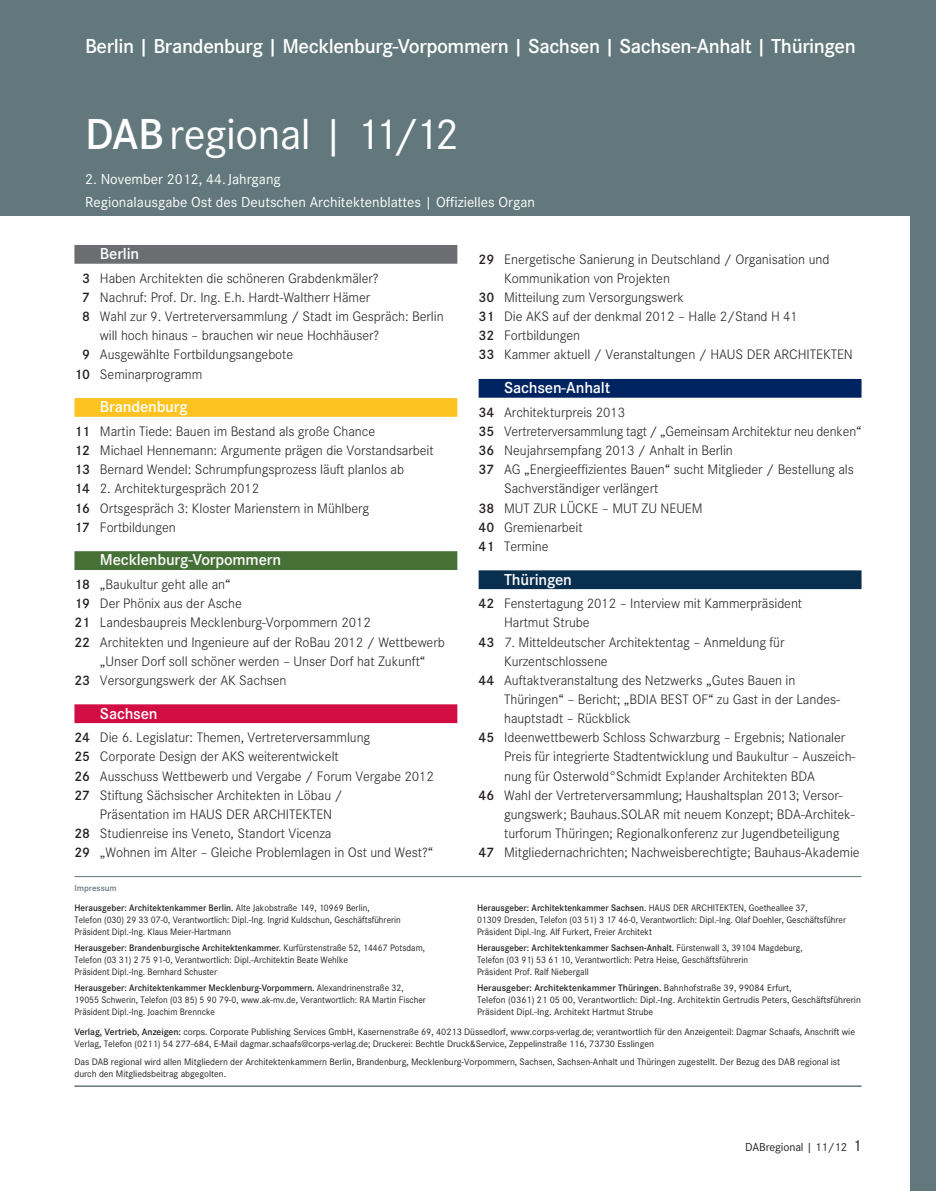
<style>
.page{position:relative;width:936px;height:1191px;background:#fff}
.page>*{position:absolute;margin:0;border:0;box-sizing:border-box;transform-origin:0 0}
.t1{font:45px "Corporate S";letter-spacing:-.01em;color:#fff}
.t2{font:600 21px "Corporate S";letter-spacing:-.02em;color:#fff}
.t3{font:600 16.5px "Corporate S";letter-spacing:-.01em;color:#fff}
.t4{font:15px/22.5px "Corporate S";color:#fff}
.t5{font:300 14.25px/19.2px "Corporate S";letter-spacing:-.005em;color:#231f20}
.t6{font:12px "Corporate S";letter-spacing:-.01em;color:#231f20}
.t7{font:9.75px/12px "Corporate S";color:#231f20;scale:.95 1}
.t8{font:9.75px/12px "Corporate S";color:#231f20}
.t9{font:600 9px "Corporate S";color:#62787d}
.s1{font-weight:600}
.s2{font-size:16.5px}
</style>
<div class="page">
<div style="left:910px;top:0;width:25px;height:1191px;background:#62787d"></div>
<div style="left:74px;top:245px;width:383px;height:19px;background:#6c6d70"></div>
<div style="left:74px;top:398px;width:383px;height:19px;background:#fec221"></div>
<div style="left:74px;top:551px;width:383px;height:19px;background:#467136"></div>
<div style="left:74px;top:704px;width:383px;height:19px;background:#d20d44"></div>
<div style="left:478px;top:379px;width:383px;height:19px;background:#002361"></div>
<div style="left:478px;top:570px;width:383px;height:19px;background:#092f4f"></div>
<hr style="left:74px;top:1086px;width:787px;height:1px;background:#62787d">
<hr style="left:74px;top:1085px;width:787px;height:1px;background:#62787d">
<hr style="left:74px;top:876px;width:787px;height:1px;background:#62787d">
<div style="left:1px;top:0;width:934px;height:216px;background:#62787d"></div>
<p class="t2" style="left:85px;top:31px;width:772px">Berlin | Brandenburg | Mecklenburg-Vorpommern | Sachsen | Sachsen-Anhalt | Thüringen</p>
<p class="t1" style="left:85px;top:108px;width:375px"><span class="s1">DAB</span>regional | 11/12</p>
<p class="t4" style="left:85px;top:168px;width:451px">2. November 2012, 44.Jahrgang<br>Regionalausgabe Ost des Deutschen Architektenblattes | Offizielles Organ</p>
<p class="t3" style="left:100px;top:241px;width:41px">Berlin</p>
<p class="t5" style="left:82px;top:269px;width:298px"><span class="s1">3</span> Haben Architekten die schöneren Grabdenkmäler?</p>
<p class="t5" style="left:82px;top:288px;width:289px"><span class="s1">7</span> Nachruf: Prof. Dr. Ing. E.h. Hardt-Waltherr Hämer</p>
<p class="t5" style="left:82px;top:307px;width:363px"><span class="s1">8</span> Wahl zur 9. Vertreterversammlung / Stadt im Gespräch: Berlin</p>
<p class="t5" style="left:100px;top:326px;width:281px">will hoch hinaus – brauchen wir neue Hochhäuser?</p>
<p class="t5" style="left:82px;top:345px;width:212px"><span class="s1">9</span> Ausgewählte Fortbildungsangebote</p>
<p class="t5" style="left:74px;top:364px;width:129px"><span class="s1">10</span> Seminarprogramm</p>
<p class="t3" style="left:100px;top:395px;width:89px">Brandenburg</p>
<p class="t5" style="left:74px;top:422px;width:361px"><span class="s1">11</span> Martin Tiede: Bauen im Bestand als große Chance<br><span class="s1">12</span> Michael Hennemann: Argumente prägen die Vorstandsarbeit <span class="s1">13</span> Bernard Wendel: Schrumpfungsprozess läuft planlos ab<br><span class="s1">14</span> 2. Architekturgespräch 2012<br><span class="s1">16</span> Ortsgespräch 3: Kloster Marienstern in Mühlberg<br><span class="s1">17</span> Fortbildungen</p>
<p class="t3" style="left:100px;top:548px;width:183px">Mecklenburg-Vorpommern</p>
<p class="t5" style="left:74px;top:575px;width:158px"><span class="s1">18</span> „Baukultur geht alle an“</p>
<p class="t5" style="left:74px;top:594px;width:169px"><span class="s1">19</span> Der Phönix aus der Asche</p>
<p class="t5" style="left:74px;top:613px;width:298px"><span class="s1">21</span> Landesbaupreis Mecklenburg-Vorpommern 2012</p>
<p class="t5" style="left:74px;top:632px;width:372px"><span class="s1">22</span> Architekten und Ingenieure auf der RoBau 2012 / Wettbewerb</p>
<p class="t5" style="left:100px;top:651px;width:327px">„Unser Dorf soll schöner werden – Unser Dorf hat Zukunft“</p>
<p class="t5" style="left:74px;top:670px;width:213px"><span class="s1">23</span> Versorgungswerk der AK Sachsen</p>
<p class="t3" style="left:100px;top:701px;width:59px">Sachsen</p>
<p class="t5" style="left:74px;top:728px;width:297px"><span class="s1">24</span> Die 6. Legislatur: Themen, Vertreterversammlung</p>
<p class="t5" style="left:74px;top:747px;width:266px"><span class="s1">25</span> Corporate Design der AKS weiterentwickelt</p>
<p class="t5" style="left:74px;top:766px;width:361px"><span class="s1">26</span> Ausschuss Wettbewerb und Vergabe / Forum Vergabe 2012</p>
<p class="t5" style="left:74px;top:785px;width:270px"><span class="s1">27</span> Stiftung Sächsischer Architekten in Löbau /</p>
<p class="t5" style="left:100px;top:804px;width:234px">Präsentation im HAUS DER ARCHITEKTEN</p>
<p class="t5" style="left:74px;top:823px;width:258px"><span class="s1">28</span> Studienreise ins Veneto, Standort Vicenza</p>
<p class="t5" style="left:74px;top:843px;width:360px"><span class="s1">29</span> „Wohnen im Alter – Gleiche Problemlagen in Ost und West?“</p>
<p class="t5" style="left:478px;top:249px;width:352px"><span class="s1">29</span> Energetische Sanierung in Deutschland / Organisation und</p>
<p class="t5" style="left:504px;top:269px;width:167px">Kommunikation von Projekten</p>
<p class="t5" style="left:478px;top:288px;width:207px"><span class="s1">30</span> Mitteilung zum Versorgungswerk</p>
<p class="t5" style="left:478px;top:307px;width:321px"><span class="s1">31</span> Die AKS auf der denkmal 2012 – Halle 2/Stand H 41</p>
<p class="t5" style="left:478px;top:326px;width:103px"><span class="s1">32</span> Fortbildungen</p>
<p class="t5" style="left:478px;top:345px;width:376px"><span class="s1">33</span> Kammer aktuell / Veranstaltungen / HAUS DER ARCHITEKTEN</p>
<p class="t3" style="left:504px;top:375px;width:108px">Sachsen-Anhalt</p>
<p class="t5" style="left:478px;top:403px;width:148px"><span class="s1">34</span> Architekturpreis 2013</p>
<p class="t5" style="left:478px;top:422px;width:384px"><span class="s1">35</span> Vertreterversammlung tagt / „Gemeinsam Architektur neu denken“</p>
<p class="t5" style="left:478px;top:441px;width:256px"><span class="s1">36</span> Neujahrsempfang 2013 / Anhalt in Berlin</p>
<p class="t5" style="left:478px;top:460px;width:376px"><span class="s1">37</span> AG „Energieeffizientes Bauen“ sucht Mitglieder / Bestellung als</p>
<p class="t5" style="left:504px;top:479px;width:156px">Sachverständiger verlängert</p>
<p class="t5" style="left:478px;top:498px;width:225px"><span class="s1">38</span> MUT ZUR LÜCKE – MUT ZU NEUEM</p>
<p class="t5" style="left:478px;top:517px;width:105px"><span class="s1">40</span> Gremienarbeit</p>
<p class="t5" style="left:478px;top:536px;width:71px"><span class="s1">41</span> Termine</p>
<p class="t3" style="left:504px;top:567px;width:69px">Thüringen</p>
<p class="t5" style="left:478px;top:594px;width:325px"><span class="s1">42</span> Fenstertagung 2012 – Interview mit Kammerpräsident</p>
<p class="t5" style="left:504px;top:613px;width:87px">Hartmut Strube</p>
<p class="t5" style="left:478px;top:632px;width:307px"><span class="s1">43</span> 7. Mitteldeutscher Architektentag – Anmeldung für</p>
<p class="t5" style="left:504px;top:651px;width:105px">Kurzentschlossene</p>
<p class="t5" style="left:478px;top:670px;width:318px"><span class="s1">44</span> Auftaktveranstaltung des Netzwerks „Gutes Bauen in</p>
<p class="t5" style="left:504px;top:690px;width:337px">Thüringen“ – Bericht; „BDIA BEST OF“ zu Gast in der Landes-</p>
<p class="t5" style="left:504px;top:709px;width:128px">hauptstadt – Rückblick</p>
<p class="t5" style="left:478px;top:728px;width:368px"><span class="s1">45</span> Ideenwettbewerb Schloss Schwarzburg – Ergebnis; Nationaler</p>
<p class="t5" style="left:504px;top:747px;width:352px">Preis für integrierte Stadtentwicklung und Baukultur – Auszeich-</p>
<p class="t5" style="left:504px;top:766px;width:312px">nung für Osterwold°Schmidt Exp!ander Architekten BDA</p>
<p class="t5" style="left:478px;top:785px;width:365px"><span class="s1">46</span> Wahl der Vertreterversammlung; Haushaltsplan 2013; Versor-</p>
<p class="t5" style="left:504px;top:804px;width:352px">gungswerk; Bauhaus.SOLAR mit neuem Konzept; BDA-Architek-</p>
<p class="t5" style="left:504px;top:824px;width:337px">turforum Thüringen; Regionalkonferenz zur Jugendbeteiligung</p>
<p class="t5" style="left:478px;top:843px;width:382px"><span class="s1">47</span> Mitgliedernachrichten; Nachweisberechtigte; Bauhaus-Akademie</p>
<p class="t9" style="left:74px;top:881px;width:44px">Impressum</p>
<p class="t7" style="left:74px;top:901px;width:345px"><span class="s1">Herausgeber: Architektenkammer Berlin.</span> Alte Jakobstraße 149, 10969 Berlin,<br>Telefon (030) 29 33 07-0, Verantwortlich: Dipl.-Ing. Ingrid Kuldschun, Geschäftsführerin<br>Präsident Dipl.-Ing. Klaus Meier-Hartmann</p>
<p class="t7" style="left:74px;top:941px;width:370px"><span class="s1">Herausgeber: Brandenburgische Architektenkammer.</span> Kurfürstenstraße 52, 14467 Potsdam,<br>Telefon (03 31) 2 75 91-0, Verantwortlich: Dipl.-Architektin Beate Wehlke<br>Präsident Dipl.-Ing. Bernhard Schuster</p>
<p class="t7" style="left:74px;top:982px;width:371px"><span class="s1">Herausgeber: Architektenkammer Mecklenburg-Vorpommern.</span> Alexandrinenstraße 32,<br>19055 Schwerin, Telefon (03 85) 5 90 79-0, www.ak-mv.de, Verantwortlich: RA Martin Fischer<br>Präsident Dipl.-Ing. Joachim Brenncke</p>
<p class="t7" style="left:477px;top:901px;width:390px"><span class="s1">Herausgeber: Architektenkammer Sachsen.</span> HAUS DER ARCHITEKTEN, Goetheallee 37,<br>01309 Dresden, Telefon (03 51) 3 17 46-0, Verantwortlich: Dipl.-Ing. Olaf Doehler, Geschäftsführer<br>Präsident Dipl.-Ing. Alf Furkert, Freier Architekt</p>
<p class="t7" style="left:477px;top:941px;width:344px"><span class="s1">Herausgeber: Architektenkammer Sachsen-Anhalt.</span> Fürstenwall 3, 39104 Magdeburg,<br>Telefon (03 91) 53 61 10, Verantwortlich: Petra Heise, Geschäftsführerin<br>Präsident Prof. Ralf Niebergall</p>
<p class="t8" style="left:477px;top:982px;width:385px"><span class="s1">Herausgeber: Architektenkammer Thüringen.</span> Bahnhofstraße 39, 99084 Erfurt,<br>Telefon (0361) 21 05 00, Verantwortlich: Dipl.-Ing. Architektin Gertrudis Peters, Geschäftsführerin<br>Präsident Dipl.-Ing. Architekt Hartmut Strube</p>
<p class="t8" style="left:74px;top:1025px;width:782px"><span class="s1">Verlag, Vertrieb, Anzeigen:</span> corps. Corporate Publishing Services GmbH, Kasernenstraße 69, 40213 Düssedlorf, www.corps-verlag.de; verantwortlich für den Anzeigenteil: Dagmar Schaafs, Anschrift wie<br>Verlag, Telefon (0211) 54 277-684, E-Mail dagmar.schaafs@corps-verlag.de; Druckerei: Bechtle Druck&amp;Service, Zeppelinstraße 116, 73730 Esslingen</p>
<p class="t8" style="left:74px;top:1055px;width:767px">Das DAB regional wird allen Mitgliedern der Architektenkammern Berlin, Brandenburg, Mecklenburg-Vorpommern, Sachsen, Sachsen-Anhalt und Thüringen zugestellt. Der Bezug des DAB regional ist durch den Mitgliedsbeitrag abgegolten.</p>
<p class="t6" style="left:745px;top:1140px;width:118px">DABregional | 11/12 <span class="s2">1</span></p>
</div>
